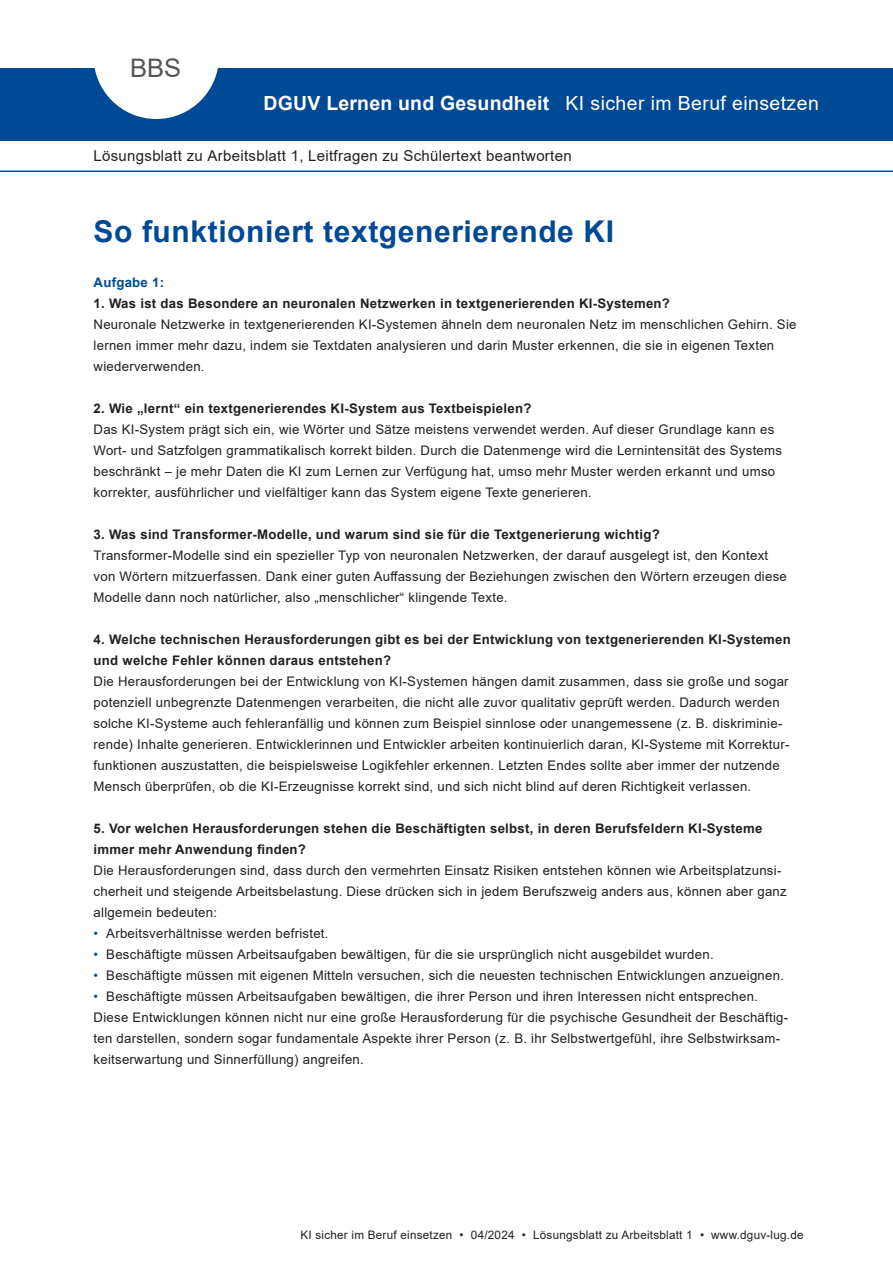
<style>
.page{position:relative;width:893px;height:1263px;background:#fff}
.page>*{position:absolute;margin:0;border:0;box-sizing:border-box;transform-origin:0 0}
.Ueberschrift{font:700 30px "Arial";letter-spacing:.02em;color:#004994}
.head{font:25.5px "Arial";color:#555}
.t1{font:19.5px "Arial";letter-spacing:.02em;color:#fff}
.t2{font:700 19.5px "Arial";letter-spacing:.01em;color:#fff}
.t3{font:15px "Arial";letter-spacing:.02em;color:#231f20}
.Fliesstext{font:13.2px/21px "Arial";letter-spacing:.02em;color:#231f20}
.Fliesstext-2{font:700 13.2px/21px "Arial";letter-spacing:.02em;color:#231f20}
.Aufgabe{font:700 13.2px "Arial";letter-spacing:.02em;color:#231f20}
.Aufgabe-2{font:700 13.2px "Arial";letter-spacing:.02em;color:#004994}
.fusszeile{font:11.7px "Arial";letter-spacing:.02em;color:#231f20}
.s1{color:#01519b}
</style>
<div class="page">
<div style="left:0;top:68px;width:893px;height:72px;background:#004994"></div>
<svg style="left:94px;top:68px;width:124px;height:51px"></svg>
<hr style="left:0;top:171px;width:893px;height:1px;background:#01519b">
<p class="head" style="left:130px;top:50px;width:53px">BBS</p>
<p class="t2" style="left:264px;top:89px;width:287px">DGUV Lernen und Gesundheit</p>
<p class="t1" style="left:566px;top:90px;width:255px">KI sicher im Beruf einsetzen</p>
<p class="t3" style="left:94px;top:145px;width:480px">Lösungsblatt zu Arbeitsblatt 1, Leitfragen zu Schülertext beantworten</p>
<p class="Ueberschrift" style="left:94px;top:210px;width:522px">So funktioniert textgenerierende KI</p>
<p class="Aufgabe-2" style="left:94px;top:273px;width:72px">Aufgabe 1:</p>
<p class="Aufgabe" style="left:94px;top:294px;width:578px">1. Was ist das Besondere an neuronalen Netzwerken in textgenerierenden KI-Systemen?</p>
<p class="Fliesstext" style="left:94px;top:313px;width:704px">Neuronale Netzwerke in textgenerierenden KI-Systemen ähneln dem neuronalen Netz im menschlichen Gehirn. Sie lernen immer mehr dazu, indem sie Textdaten analysieren und darin Muster erkennen, die sie in eigenen Texten wiederverwenden.</p>
<p class="Fliesstext-2" style="left:94px;top:398px;width:439px">2. Wie „lernt“ ein textgenerierendes KI-System aus Textbeispielen?</p>
<p class="Fliesstext" style="left:94px;top:418px;width:690px">Das KI-System prägt sich ein, wie Wörter und Sätze meistens verwendet werden. Auf dieser Grundlage kann es Wort- und Satzfolgen grammatikalisch korrekt bilden. Durch die Datenmenge wird die Lernintensität des Systems beschränkt – je mehr Daten die KI zum Lernen zur Verfügung hat, umso mehr Muster werden erkannt und umso korrekter, ausführlicher und vielfältiger kann das System eigene Texte generieren.</p>
<p class="Fliesstext-2" style="left:94px;top:524px;width:568px">3. Was sind Transformer-Modelle, und warum sind sie für die Textgenerierung wichtig?</p>
<p class="Fliesstext" style="left:94px;top:544px;width:695px">Transformer-Modelle sind ein spezieller Typ von neuronalen Netzwerken, der darauf ausgelegt ist, den Kontext von Wörtern mitzuerfassen. Dank einer guten Auffassung der Beziehungen zwischen den Wörtern erzeugen diese<br>Modelle dann noch natürlicher, also „menschlicher“ klingende Texte.</p>
<p class="Fliesstext-2" style="left:94px;top:629px;width:699px">4. Welche technischen Herausforderungen gibt es bei der Entwicklung von textgenerierenden KI-Systemen und welche Fehler können daraus entstehen?</p>
<p class="Fliesstext" style="left:94px;top:670px;width:698px">Die Herausforderungen bei der Entwicklung von KI-Systemen hängen damit zusammen, dass sie große und sogar potenziell unbegrenzte Datenmengen verarbeiten, die nicht alle zuvor qualitativ geprüft werden. Dadurch werden solche KI-Systeme auch fehleranfällig und können zum Beispiel sinnlose oder unangemessene (z. B. diskriminie&shy;rende) Inhalte generieren. Entwicklerinnen und Entwickler arbeiten kontinuierlich daran, KI-Systeme mit Korrektur&shy;funktionen auszustatten, die beispielsweise Logikfehler erkennen. Letzten Endes sollte aber immer der nutzende Mensch überprüfen, ob die KI-Erzeugnisse korrekt sind, und sich nicht blind auf deren Richtigkeit verlassen.</p>
<p class="Fliesstext-2" style="left:94px;top:818px;width:670px">5. Vor welchen Herausforderungen stehen die Beschäftigten selbst, in deren Berufsfeldern KI-Systeme immer mehr Anwendung finden?</p>
<p class="Fliesstext" style="left:94px;top:859px;width:695px">Die Herausforderungen sind, dass durch den vermehrten Einsatz Risiken entstehen können wie Arbeitsplatzunsi&shy;cherheit und steigende Arbeitsbelastung. Diese drücken sich in jedem Berufszweig anders aus, können aber ganz allgemein bedeuten:</p>
<p class="Fliesstext" style="left:94px;top:922px;width:237px"><span class="s1">•</span> Arbeitsverhältnisse werden befristet.</p>
<p class="Fliesstext" style="left:94px;top:943px;width:622px"><span class="s1">•</span> Beschäftigte müssen Arbeitsaufgaben bewältigen, für die sie ursprünglich nicht ausgebildet wurden.</p>
<p class="Fliesstext" style="left:94px;top:964px;width:692px"><span class="s1">•</span> Beschäftigte müssen mit eigenen Mitteln versuchen, sich die neuesten technischen Entwicklungen anzueignen.</p>
<p class="Fliesstext" style="left:94px;top:985px;width:666px"><span class="s1">•</span> Beschäftigte müssen Arbeitsaufgaben bewältigen, die ihrer Person und ihren Interessen nicht entsprechen.</p>
<p class="Fliesstext" style="left:94px;top:1006px;width:696px">Diese Entwicklungen können nicht nur eine große Herausforderung für die psychische Gesundheit der Beschäftig&shy;ten darstellen, sondern sogar fundamentale Aspekte ihrer Person (z. B. ihr Selbstwertgefühl, ihre Selbstwirksam&shy;keitserwartung und Sinnerfüllung) angreifen.</p>
<p class="fusszeile" style="left:300px;top:1227px;width:505px">KI sicher im Beruf einsetzen • 04/2024 • Lösungsblatt zu Arbeitsblatt 1 • www.dguv-lug.de</p>
</div>
